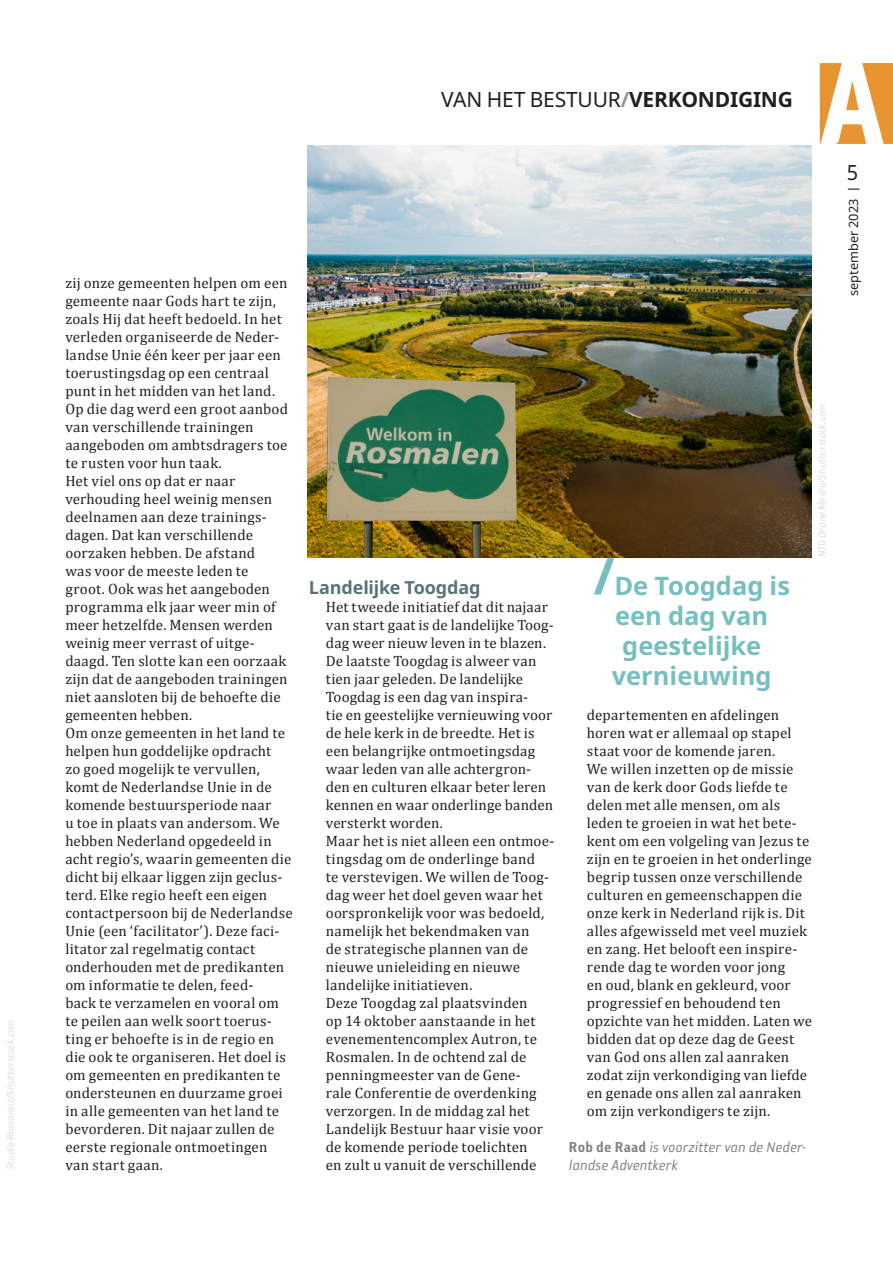
<style>
.page{position:relative;width:893px;height:1263px;background:#fff}
.page>*{position:absolute;margin:0;border:0;box-sizing:border-box;transform-origin:0 0}
.t1{font:700 25.5px/30px "Noto Sans";color:#76bfc1;text-align:center}
.t2{font:21px "Noto Sans";letter-spacing:-.01em;color:#231f20}
.t3{font:21px "Noto Sans";letter-spacing:-.01em;color:#231f20;scale:.95 1}
.t4{font:700 18px "Noto Sans";letter-spacing:-.01em;color:#597277}
.t5{font:italic 16.5px/18px "Reykjavik One OT A Gauge";letter-spacing:.01em;color:#808285}
.t6{font:15px/18px "Cambria";letter-spacing:.01em;color:#231f20}
.t7{font:12.75px "Noto Sans";color:#231f20}
.t8{font:italic 12px "Reykjavik One OT A Gauge";letter-spacing:.005em;color:#dcdddf}
.s1{font-weight:700;color:#939598}
.s2{font-weight:700}
.s3{font-size:51px}
.s4{font-family:"Reykjavik One OT C Gauge";font-style:normal}
.s5{font-family:"Reykjavik One OT A Gauge";font-size:15px}
</style>
<div class="page">
<svg style="left:820px;top:63px;width:73px;height:81px"></svg>
<img style="left:308px;top:145px;width:504px;height:413px">
<img style="left:327px;top:377px;width:190px;height:181px">
<p class="t8" style="left:5px;top:1170px;width:152px;rotate:-90deg">Studio Romantic/Shutterstock.com</p>
<h2 class="t2" style="left:441px;top:85px;width:353px">VAN HET BESTUUR<span class="s1">/</span><span class="s2">VERKONDIGING</span></h2>
<p class="t6" style="left:65px;top:274px;width:229px">zij onze gemeenten helpen om een gemeente naar Gods hart te zijn, zoals Hij dat heeft bedoeld. In het verleden organiseerde de Neder&shy;landse Unie één keer per jaar een toerustingsdag op een centraal punt in het midden van het land.<br>Op die dag werd een groot aanbod van verschillende trainingen aangeboden om ambtsdragers toe te rusten voor hun taak.<br>Het viel ons op dat er naar verhouding heel weinig mensen deelnamen aan deze trainings&shy;dagen. Dat kan verschillende oorzaken hebben. De afstand<br>was voor de meeste leden te<br>groot. Ook was het aangeboden programma elk jaar weer min of meer hetzelfde. Mensen werden weinig meer verrast of uitge&shy;daagd. Ten slotte kan een oorzaak zijn dat de aangeboden trainingen niet aansloten bij de behoefte die gemeenten hebben.<br>Om onze gemeenten in het land te helpen hun goddelijke opdracht<br>zo goed mogelijk te vervullen, komt de Nederlandse Unie in de komende bestuursperiode naar<br>u toe in plaats van andersom. We hebben Nederland opgedeeld in acht regio’s, waarin gemeenten die dicht bij elkaar liggen zijn geclus&shy;terd. Elke regio heeft een eigen contactpersoon bij de Nederlandse<br>Unie (een ‘facilitator’). Deze faci&shy;litator zal regelmatig contact onderhouden met de predikanten om informatie te delen, feed-<br>back te verzamelen en vooral om te peilen aan welk soort toerus&shy;ting er behoefte is in de regio en die ook te organiseren. Het doel is om gemeenten en predikanten te ondersteunen en duurzame groei in alle gemeenten van het land te bevorderen. Dit najaar zullen de eerste regionale ontmoetingen van start gaan.</p>
<p class="t4" style="left:309px;top:575px;width:173px">Landelijke Toogdag</p>
<p class="t6" style="left:326px;top:598px;width:230px">Het tweede initiatief dat dit najaar van start gaat is de landelijke Toog&shy;dag weer nieuw leven in te blazen.<br>De laatste Toogdag is alweer van tien jaar geleden. De landelijke<br>Toogdag is een dag van inspira-<br>tie en geestelijke vernieuwing voor de hele kerk in de breedte. Het is een belangrijke ontmoetingsdag waar leden van alle achtergron&shy;den en culturen elkaar beter leren kennen en waar onderlinge banden versterkt worden.<br>Maar het is niet alleen een ontmoe&shy;tingsdag om de onderlinge band<br>te verstevigen. We willen de Toog&shy;dag weer het doel geven waar het oorspronkelijk voor was bedoeld, namelijk het bekendmaken van<br>de strategische plannen van de nieuwe unieleiding en nieuwe landelijke initiatieven.<br>Deze Toogdag zal plaatsvinden<br>op 14 oktober aanstaande in het evenementencomplex Autron, te<br>Rosmalen. In de ochtend zal de penningmeester van de Gene-<br>rale Conferentie de overdenking verzorgen. In de middag zal het<br>Landelijk Bestuur haar visie voor de komende periode toelichten<br>en zult u vanuit de verschillende</p>
<h1 class="t1" style="left:593px;top:570px;width:198px"><span class="s3">/</span>De Toogdag is een dag van geestelijke vernieuwing</h1>
<p class="t8" style="left:816px;top:557px;width:155px;rotate:-90deg">NTG Drone Media/Shutterstock.com</p>
<p class="t6" style="left:587px;top:706px;width:227px">departementen en afdelingen horen wat er allemaal op stapel staat voor de komende jaren.<br>We willen inzetten op de missie van de kerk door Gods liefde te delen met alle mensen, om als leden te groeien in wat het bete&shy;kent om een volgeling van Jezus te zijn en te groeien in het onderlinge begrip tussen onze verschillende culturen en gemeenschappen die onze kerk in Nederland rijk is. Dit alles afgewisseld met veel muziek en zang. Het belooft een inspire&shy;rende dag te worden voor jong<br>en oud, blank en gekleurd, voor progressief en behoudend ten opzichte van het midden. Laten we bidden dat op deze dag de Geest van God ons allen zal aanraken zodat zijn verkondiging van liefde en genade ons allen zal aanraken om zijn verkondigers te zijn.</p>
<p class="t5" style="left:569px;top:1138px;width:239px"><span class="s4">Rob de Raad</span> is voorzitter van de Neder&shy;landse Adventkerk</p>
<h2 class="t3" style="left:847px;top:158px;width:14px">5</h2>
<p class="t7" style="left:845px;top:296px;width:110px;rotate:-90deg">september 2023 <span class="s5">|</span></p>
</div>
